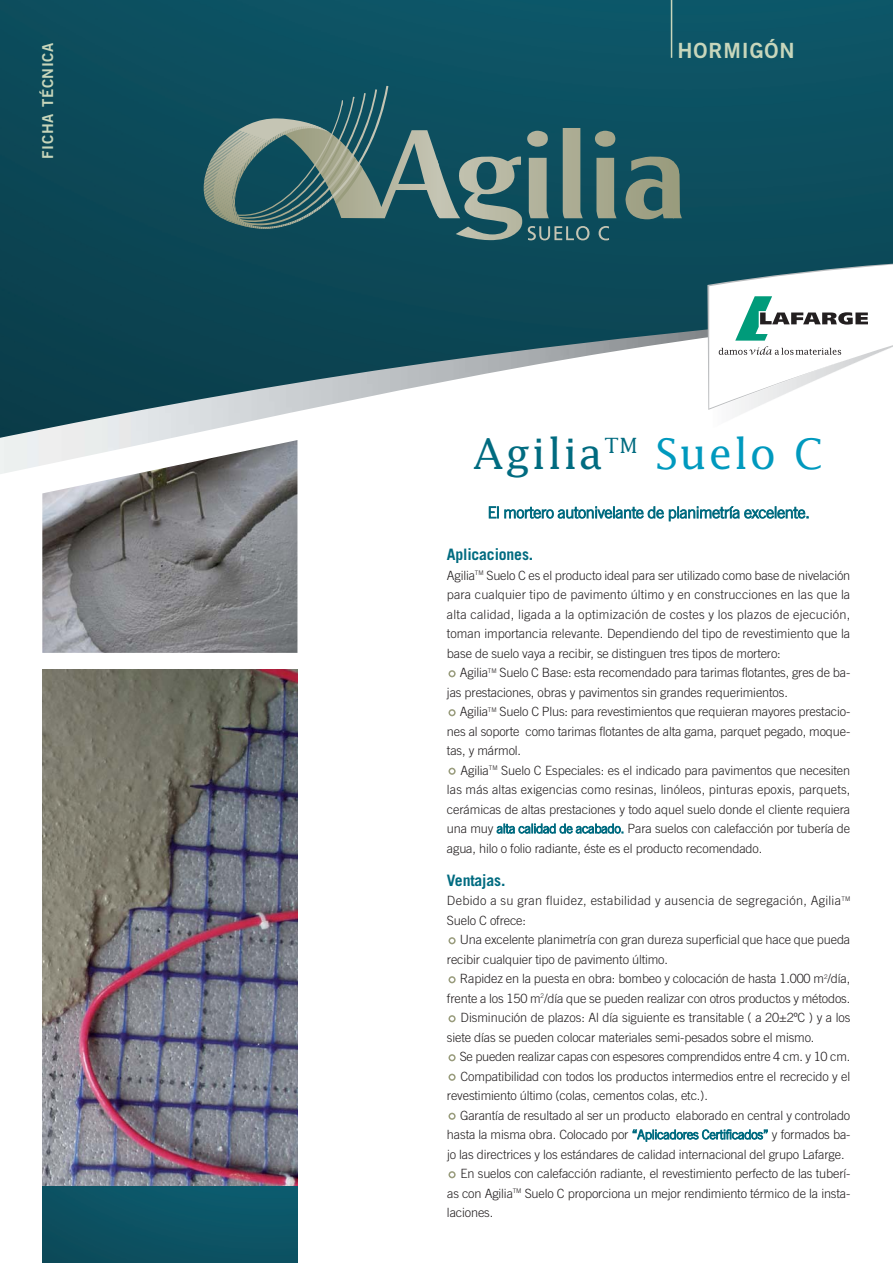
<style>
.page{position:relative;width:893px;height:1263px;background:#fff}
.page>*{position:absolute;margin:0;border:0;box-sizing:border-box;transform-origin:0 0}
.t1{font:42px "Lucida";letter-spacing:.04em;color:#006b80}
.t2{font:21px "Trade Gothic Bold Two";letter-spacing:.045em;color:#c8d6bb}
.t3{font:300 15.75px "Trade Gothic";letter-spacing:-.01em;color:#006b80}
.t4{font:700 15.75px "Trade Gothic";letter-spacing:-.01em;color:#006b80}
.t5{font:15px "Trade Gothic Bold Two";letter-spacing:.045em;color:#c8d6bb}
.t6{font:300 12.75px/19.5px "Trade Gothic";letter-spacing:-.01em;color:#231f20;text-align:justify}
.t7{font:300 12.75px/19.5px "Trade Gothic";letter-spacing:.02em;color:#231f20}
.s1{color:#0099be}
.s2{color:#006b80}
</style>
<div class="page">
<img style="left:42px;top:670px;width:255px;height:593px">
<img style="left:0;top:0;width:893px;height:439px">
<img style="left:42px;top:440px;width:255px;height:213px">
<svg style="left:674px;top:124px;width:8px;height:116px"></svg>
<svg style="left:198px;top:86px;width:476px;height:154px;background:#3a696e"></svg>
<hr style="left:671px;top:0;width:1px;height:58px;background:#c8d6bb">
<svg style="left:448px;top:1171px;width:8px;height:7px"></svg>
<svg style="left:448px;top:1113px;width:8px;height:7px"></svg>
<svg style="left:448px;top:1074px;width:8px;height:7px"></svg>
<svg style="left:448px;top:1054px;width:8px;height:7px"></svg>
<svg style="left:448px;top:1015px;width:8px;height:7px"></svg>
<svg style="left:448px;top:976px;width:8px;height:7px"></svg>
<svg style="left:448px;top:937px;width:8px;height:7px"></svg>
<svg style="left:448px;top:768px;width:8px;height:7px"></svg>
<svg style="left:448px;top:709px;width:8px;height:7px"></svg>
<svg style="left:448px;top:670px;width:8px;height:7px"></svg>
<img style="left:710px;top:410px;width:183px;height:20px">
<svg style="left:707px;top:263px;width:186px;height:147px"></svg>
<p class="t5" style="left:42px;top:159px;width:118px;rotate:-90deg">FICHA TÉCNICA</p>
<h2 class="t2" style="left:677px;top:43px;width:119px">HORMIGÓN</h2>
<h1 class="t1" style="left:474px;top:436px;width:352px">Agilia<sup>TM</sup> <span class="s1">Suelo C</span></h1>
<p class="t3" style="left:488px;top:507px;width:324px">El mortero autonivelante de planimetría excelente.</p>
<p class="t4" style="left:447px;top:549px;width:88px">Aplicaciones.</p>
<p class="t6" style="left:447px;top:567px;width:405px">Agilia<sup>TM</sup> Suelo C es el producto ideal para ser utilizado como base de nivelación para cualquier tipo de pavimento último y en construcciones en las que la alta calidad, ligada a la optimización de costes y los plazos de ejecución, toman importancia relevante. Dependiendo del tipo de revestimiento que la base de suelo vaya a recibir, se distinguen tres tipos de mortero:</p>
<p class="t6" style="left:447px;top:664px;width:405px;text-indent:13px">Agilia<sup>TM</sup> Suelo C Base: esta recomendado para tarimas flotantes, gres de ba&shy;jas prestaciones, obras y pavimentos sin grandes requerimientos.</p>
<p class="t6" style="left:447px;top:703px;width:405px;text-indent:13px">Agilia<sup>TM</sup> Suelo C Plus: para revestimientos que requieran mayores prestacio&shy;nes al soporte como tarimas flotantes de alta gama, parquet pegado, moque&shy;tas, y mármol.</p>
<p class="t6" style="left:447px;top:762px;width:405px;text-indent:14px">Agilia<sup>TM</sup> Suelo C Especiales: es el indicado para pavimentos que necesiten las más altas exigencias como resinas, linóleos, pinturas epoxis, parquets, cerámicas de altas prestaciones y todo aquel suelo donde el cliente requiera una muy <span class="s2">alta calidad de acabado.</span> Para suelos con calefacción por tubería de agua, hilo o folio radiante, éste es el producto recomendado.</p>
<p class="t4" style="left:447px;top:874px;width:60px">Ventajas.</p>
<p class="t7" style="left:447px;top:892px;width:405px">Debido a su gran fluidez, estabilidad y ausencia de segregación, Agilia<sup>TM<br></sup>Suelo C ofrece:</p>
<p class="t6" style="left:447px;top:931px;width:405px;text-indent:13px">Una excelente planimetría con gran dureza superficial que hace que pueda recibir cualquier tipo de pavimento último.</p>
<p class="t6" style="left:460px;top:970px;width:392px">Rapidez en la puesta en obra: bombeo y colocación de hasta 1.000 m<sup>2</sup>/día,</p>
<p class="t6" style="left:447px;top:990px;width:405px">frente a los 150 m<sup>2</sup>/día que se pueden realizar con otros productos y métodos.</p>
<p class="t6" style="left:461px;top:1009px;width:391px">Disminución de plazos: Al día siguiente es transitable ( a 20±2ºC ) y a los</p>
<p class="t6" style="left:447px;top:1029px;width:369px">siete días se pueden colocar materiales semi-pesados sobre el mismo.</p>
<p class="t6" style="left:460px;top:1048px;width:392px">Se pueden realizar capas con espesores comprendidos entre 4 cm. y 10 cm.</p>
<p class="t6" style="left:460px;top:1068px;width:391px">Compatibilidad con todos los productos intermedios entre el recrecido y el</p>
<p class="t6" style="left:447px;top:1087px;width:262px">revestimiento último (colas, cementos colas, etc.).</p>
<p class="t6" style="left:460px;top:1107px;width:392px">Garantía de resultado al ser un producto elaborado en central y controlado</p>
<p class="t6" style="left:447px;top:1126px;width:405px">hasta la misma obra. Colocado por <span class="s2">“Aplicadores Certificados”</span> y formados ba-</p>
<p class="t6" style="left:447px;top:1146px;width:399px">jo las directrices y los estándares de calidad internacional del grupo Lafarge.</p>
<p class="t6" style="left:460px;top:1165px;width:391px">En suelos con calefacción radiante, el revestimiento perfecto de las tuberí-</p>
<p class="t6" style="left:447px;top:1185px;width:405px">as con Agilia<sup>TM</sup> Suelo C proporciona un mejor rendimiento térmico de la insta-</p>
<p class="t6" style="left:447px;top:1204px;width:48px">laciones.</p>
</div>
